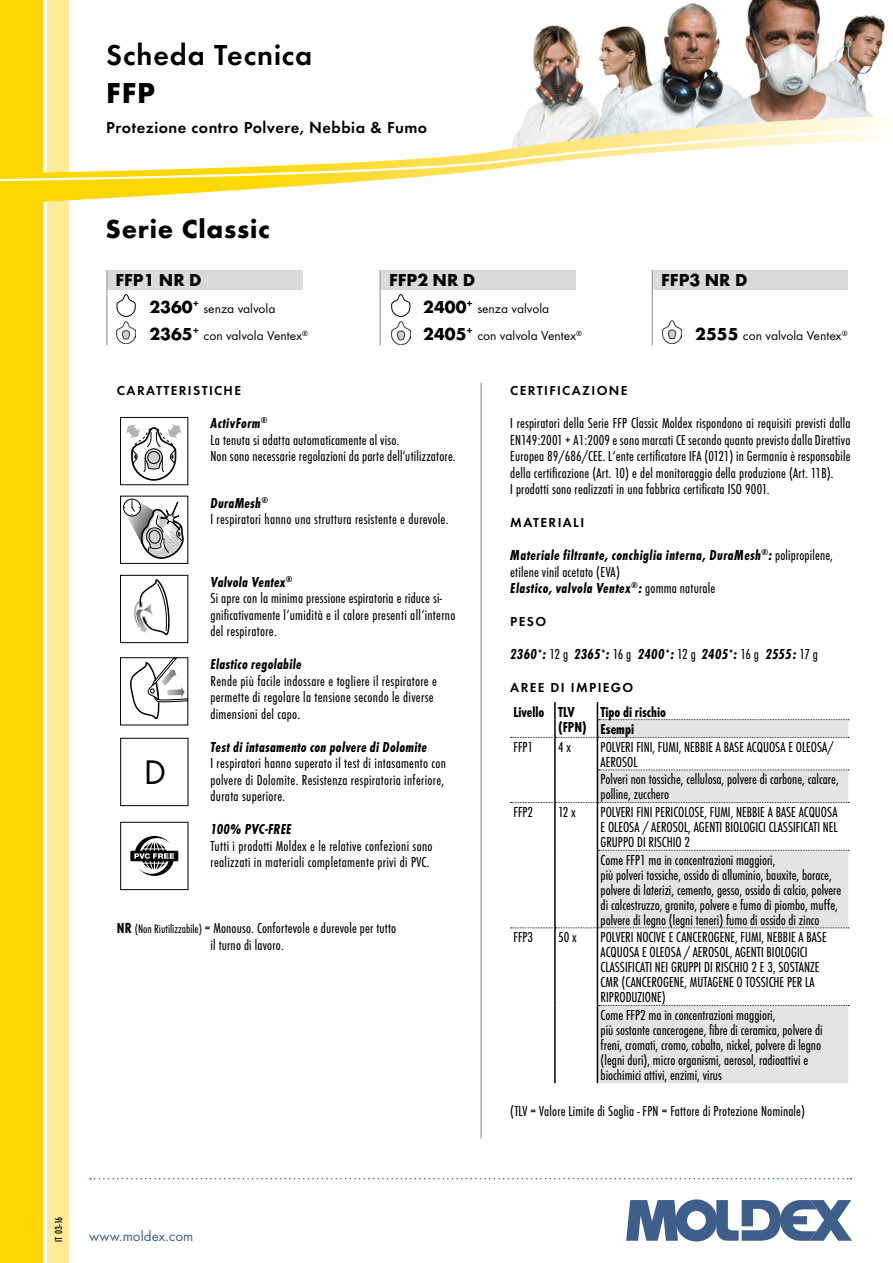
<style>
.page{position:relative;width:893px;height:1263px;background:#fff}
.page>*{position:absolute;margin:0;border:0;box-sizing:border-box;transform-origin:0 0}
.t1{font:35.4px "Futura TCE Boo";color:#000}
.t2{font:30px "Futura TCE Dem";letter-spacing:.03em;color:#000}
.t3{font:700 30px "Futura TCE";color:#000}
.t4{font:700 27px "Futura TCE";letter-spacing:.03em;color:#000}
.t5{font:700 18px "Futura TCE";color:#000}
.t6{font:16.5px "Futura TCE Dem";letter-spacing:.03em;color:#000}
.t7{font:15px/15px "Futura TCE Boo Con";letter-spacing:.01em;color:#000}
.t8{font:15px "Futura TCE Bol Con Obl";letter-spacing:.02em;color:#000}
.t9{font:15px/15px "Futura TCE Bol Con";color:#000}
.t10{font:15px "Futura TCE Boo";color:#3e5e8c}
.t11{font:13.5px/27px "Futura TCE Boo";color:#000}
.t12{font:13.5px "Futura TCE Dem";letter-spacing:.1em;color:#000}
.t13{font:10.5px "Futura TCE Med Con";color:#000}
.s1{font-family:"Futura TCE";font-weight:700;font-size:18px}
.s2{font-family:"Futura TCE Bol Con"}
.s3{font-size:12.75px}
.s4{font-family:"Futura TCE Boo Con"}
</style>
<div class="page">
<img style="left:526px;top:25px;width:46px;height:92px">
<img style="left:875px;top:15px;width:10px;height:46px">
<img style="left:572px;top:4px;width:116px;height:113px">
<img style="left:688px;top:0;width:187px;height:117px">
<div style="left:48px;top:0;width:21px;height:1263px;background:#ffea97"></div>
<div style="left:0;top:0;width:43px;height:1263px;background:#ffd600"></div>
<svg style="left:43px;top:117px;width:841px;height:87px"></svg>
<svg style="left:90px;top:1178px;width:761px;height:1px"></svg>
<svg style="left:626px;top:1199px;width:226px;height:42px"></svg>
<svg style="left:0;top:127px;width:884px;height:55px"></svg>
<div style="left:380px;top:270px;width:196px;height:20px;background:#d9dadb"></div>
<hr style="left:379px;top:270px;width:2px;height:75px;background:#9c9e9f">
<div style="left:107px;top:270px;width:195px;height:20px;background:#d9dadb"></div>
<div style="left:120px;top:738px;width:68px;height:68px;border:1px solid #000"></div>
<hr style="left:480px;top:383px;width:2px;height:755px;background:#9c9e9f">
<hr style="left:106px;top:270px;width:1px;height:75px;background:#9c9e9f">
<div style="left:120px;top:822px;width:68px;height:68px;border:1px solid #000"></div>
<svg style="left:130px;top:836px;width:48px;height:40px"></svg>
<svg style="left:126px;top:424px;width:55px;height:57px"></svg>
<div style="left:120px;top:417px;width:68px;height:68px;border:1px solid #000"></div>
<svg style="left:123px;top:499px;width:61px;height:60px"></svg>
<div style="left:120px;top:496px;width:68px;height:68px;border:1px solid #000"></div>
<svg style="left:134px;top:579px;width:36px;height:57px"></svg>
<div style="left:120px;top:575px;width:68px;height:68px;border:1px solid #000"></div>
<svg style="left:117px;top:294px;width:19px;height:23px"></svg>
<img style="left:117px;top:321px;width:19px;height:23px">
<svg style="left:391px;top:294px;width:19px;height:23px"></svg>
<img style="left:391px;top:321px;width:19px;height:23px">
<div style="left:652px;top:270px;width:196px;height:20px;background:#d9dadb"></div>
<hr style="left:652px;top:270px;width:1px;height:75px;background:#9c9e9f">
<img style="left:662px;top:320px;width:20px;height:23px">
<svg style="left:130px;top:659px;width:56px;height:61px"></svg>
<div style="left:120px;top:657px;width:68px;height:68px;border:1px solid #000"></div>
<svg style="left:598px;top:738px;width:250px;height:345px;fill:#e3e4e4"></svg>
<hr style="left:554px;top:738px;width:2px;height:32px;background:#000">
<hr style="left:554px;top:770px;width:2px;height:32px;background:#000">
<hr style="left:597px;top:738px;width:1px;height:32px;background:#000">
<hr style="left:597px;top:770px;width:1px;height:32px;background:#000">
<hr style="left:554px;top:803px;width:2px;height:47px;background:#000">
<hr style="left:554px;top:850px;width:2px;height:77px;background:#000">
<hr style="left:597px;top:803px;width:1px;height:47px;background:#000">
<hr style="left:597px;top:850px;width:1px;height:77px;background:#000">
<hr style="left:554px;top:928px;width:2px;height:77px;background:#000">
<hr style="left:597px;top:928px;width:1px;height:77px;background:#000">
<hr style="left:554px;top:1005px;width:2px;height:78px;background:#000">
<hr style="left:597px;top:1005px;width:1px;height:78px;background:#000">
<svg style="left:511px;top:702px;width:338px;height:36px"></svg>
<svg style="left:599px;top:770px;width:250px;height:1px"></svg>
<svg style="left:511px;top:802px;width:338px;height:1px"></svg>
<svg style="left:599px;top:850px;width:250px;height:1px"></svg>
<svg style="left:511px;top:927px;width:338px;height:1px"></svg>
<svg style="left:599px;top:1005px;width:250px;height:1px"></svg>
<h2 class="t2" style="left:106px;top:37px;width:208px">Scheda Tecnica</h2>
<h2 class="t3" style="left:106px;top:74px;width:50px">FFP</h2>
<p class="t6" style="left:106px;top:117px;width:322px">Protezione contro Polvere, Nebbia &amp; Fumo</p>
<h3 class="t4" style="left:105px;top:212px;width:166px">Serie Classic</h3>
<p class="t5" style="left:115px;top:269px;width:88px">FFP1 NR D</p>
<p class="t11" style="left:149px;top:295px;width:160px"><span class="s1">2360</span><sup>+</sup> senza valvola<br><span class="s1">2365</span><sup>+</sup> con valvola Ventex<sup>®</sup></p>
<p class="t5" style="left:389px;top:269px;width:88px">FFP2 NR D</p>
<p class="t11" style="left:423px;top:295px;width:160px"><span class="s1">2400</span><sup>+</sup> senza valvola<br><span class="s1">2405</span><sup>+</sup> con valvola Ventex<sup>®</sup></p>
<p class="t5" style="left:661px;top:269px;width:88px">FFP3 NR D</p>
<p class="t11" style="left:695px;top:322px;width:154px"><span class="s1">2555</span> con valvola Ventex<sup>®</sup></p>
<p class="t12" style="left:117px;top:383px;width:126px">CARATTERISTICHE</p>
<p class="t8" style="left:210px;top:415px;width:58px">ActivForm<sup>®</sup></p>
<p class="t7" style="left:210px;top:432px;width:247px;line-height:16.5px">La tenuta si adatta automaticamente al viso.<br>Non sono necessarie regolazioni da parte dell‘utilizzatore.</p>
<p class="t8" style="left:210px;top:494px;width:59px">DuraMesh<sup>®</sup></p>
<p class="t7" style="left:210px;top:512px;width:239px">I respiratori hanno una struttura resistente e durevole.</p>
<h1 class="t1" style="left:144px;top:751px;width:24px">D</h1>
<p class="t8" style="left:210px;top:573px;width:83px">Valvola Ventex<sup>®</sup></p>
<p class="t7" style="left:210px;top:590px;width:246px;line-height:16.5px">Si apre con la minima pressione espiratoria e riduce si&shy;gnificativamente l‘umidità e il calore presenti all‘interno del respiratore.</p>
<p class="t8" style="left:210px;top:656px;width:93px">Elastico regolabile</p>
<p class="t7" style="left:210px;top:673px;width:228px;line-height:16.5px">Rende più facile indossare e togliere il respiratore e permette di regolare la tensione secondo le diverse dimensioni del capo.</p>
<p class="t8" style="left:210px;top:738px;width:218px">Test di intasamento con polvere di Dolomite</p>
<p class="t7" style="left:210px;top:755px;width:237px;line-height:16.5px">I respiratori hanno superato il test di intasamento con polvere di Dolomite. Resistenza respiratoria inferiore, durata superiore.</p>
<p class="t8" style="left:210px;top:821px;width:83px">100% PVC-FREE</p>
<p class="t7" style="left:210px;top:838px;width:224px;line-height:16.5px">Tutti i prodotti Moldex e le relative confezioni sono realizzati in materiali completamente privi di PVC.</p>
<p class="t7" style="left:210px;top:920px;width:187px;line-height:16.5px;text-indent:-94px"><span class="s2">NR</span> <span class="s3">(Non Riutilizzabile)</span> = Monouso. Confortevole e durevole per tutto il turno di lavoro.</p>
<p class="t12" style="left:510px;top:383px;width:119px">CERTIFICAZIONE</p>
<p class="t7" style="left:510px;top:415px;width:342px;line-height:16.5px">I respiratori della Serie FFP Classic Moldex rispondono ai requisiti previsti dalla EN149:2001 + A1:2009 e sono marcati CE secondo quanto previsto dalla Direttiva Europea 89/686/CEE. L‘ente certificatore IFA (0121) in Germania è responsabile della certificazione (Art. 10) e del monitoraggio della produzione (Art. 11B).<br>I prodotti sono realizzati in una fabbrica certificata ISO 9001.</p>
<p class="t12" style="left:510px;top:515px;width:75px">MATERIALI</p>
<p class="t8" style="left:510px;top:547px;width:324px">Materiale filtrante, conchiglia interna, DuraMesh<sup>®</sup>: <span class="s4">polipropilene,</span></p>
<p class="t7" style="left:510px;top:564px;width:111px">etilene vinil acetato (EVA)</p>
<p class="t8" style="left:510px;top:580px;width:206px">Elastico, valvola Ventex<sup>®</sup>: <span class="s4">gomma naturale</span></p>
<p class="t12" style="left:510px;top:614px;width:37px">PESO</p>
<p class="t8" style="left:510px;top:646px;width:309px">2360<sup>+</sup>: <span class="s4">12 g</span> 2365<sup>+</sup>: <span class="s4">16 g</span> 2400<sup>+</sup>: <span class="s4">12 g</span> 2405<sup>+</sup>: <span class="s4">16 g</span> 2555: <span class="s4">17 g</span></p>
<p class="t12" style="left:510px;top:680px;width:125px">AREE DI IMPIEGO</p>
<p class="t9" style="left:558px;top:704px;width:30px;text-indent:-45px">Livello TLV (FPN)</p>
<p class="t9" style="left:601px;top:703px;width:67px;line-height:17.7px">Tipo di rischio<br>Esempi</p>
<p class="t7" style="left:513px;top:739px;width:21px">FFP1</p>
<p class="t7" style="left:558px;top:739px;width:14px">4 x</p>
<p class="t7" style="left:601px;top:739px;width:234px">POLVERI FINI, FUMI, NEBBIE A BASE ACQUOSA E OLEOSA/<br>AEROSOL</p>
<p class="t7" style="left:601px;top:772px;width:240px">Polveri non tossiche, cellulosa, polvere di carbone, calcare, polline, zucchero</p>
<p class="t7" style="left:513px;top:805px;width:21px">FFP2</p>
<p class="t7" style="left:558px;top:805px;width:19px">12 x</p>
<p class="t7" style="left:601px;top:805px;width:239px;text-align:justify">POLVERI FINI PERICOLOSE, FUMI, NEBBIE A BASE ACQUOSA E OLEOSA / AEROSOL, AGENTI BIOLOGICI CLASSIFICATI NEL GRUPPO DI RISCHIO 2</p>
<p class="t7" style="left:601px;top:852px;width:242px">Come FFP1 ma in concentrazioni maggiori,<br>più polveri tossiche, ossido di alluminio, bauxite, borace, polvere di laterizi, cemento, gesso, ossido di calcio, polvere di calcestruzzo, granito, polvere e fumo di piombo, muffe, polvere di legno (legni teneri) fumo di ossido di zinco</p>
<p class="t7" style="left:513px;top:930px;width:21px">FFP3</p>
<p class="t7" style="left:558px;top:930px;width:20px">50 x</p>
<p class="t7" style="left:601px;top:930px;width:228px">POLVERI NOCIVE E CANCEROGENE, FUMI, NEBBIE A BASE ACQUOSA E OLEOSA / AEROSOL, AGENTI BIOLOGICI CLASSIFICATI NEI GRUPPI DI RISCHIO 2 E 3, SOSTANZE CMR (CANCEROGENE, MUTAGENE O TOSSICHE PER LA RIPRODUZIONE)</p>
<p class="t7" style="left:601px;top:1007px;width:224px">Come FFP2 ma in concentrazioni maggiori,<br>più sostante cancerogene, fibre di ceramica, polvere di freni, cromati, cromo, cobalto, nickel, polvere di legno (legni duri), micro organismi, aerosol, radioattivi e biochimici attivi, enzimi, virus</p>
<p class="t7" style="left:510px;top:1104px;width:296px">(TLV = Valore Limite di Soglia - FPN = Fattore di Protezione Nominale)</p>
<p class="t13" style="left:53px;top:1242px;width:26px;rotate:-90deg">IT 03-16</p>
<p class="t10" style="left:89px;top:1227px;width:106px">www.moldex.com</p>
</div>
